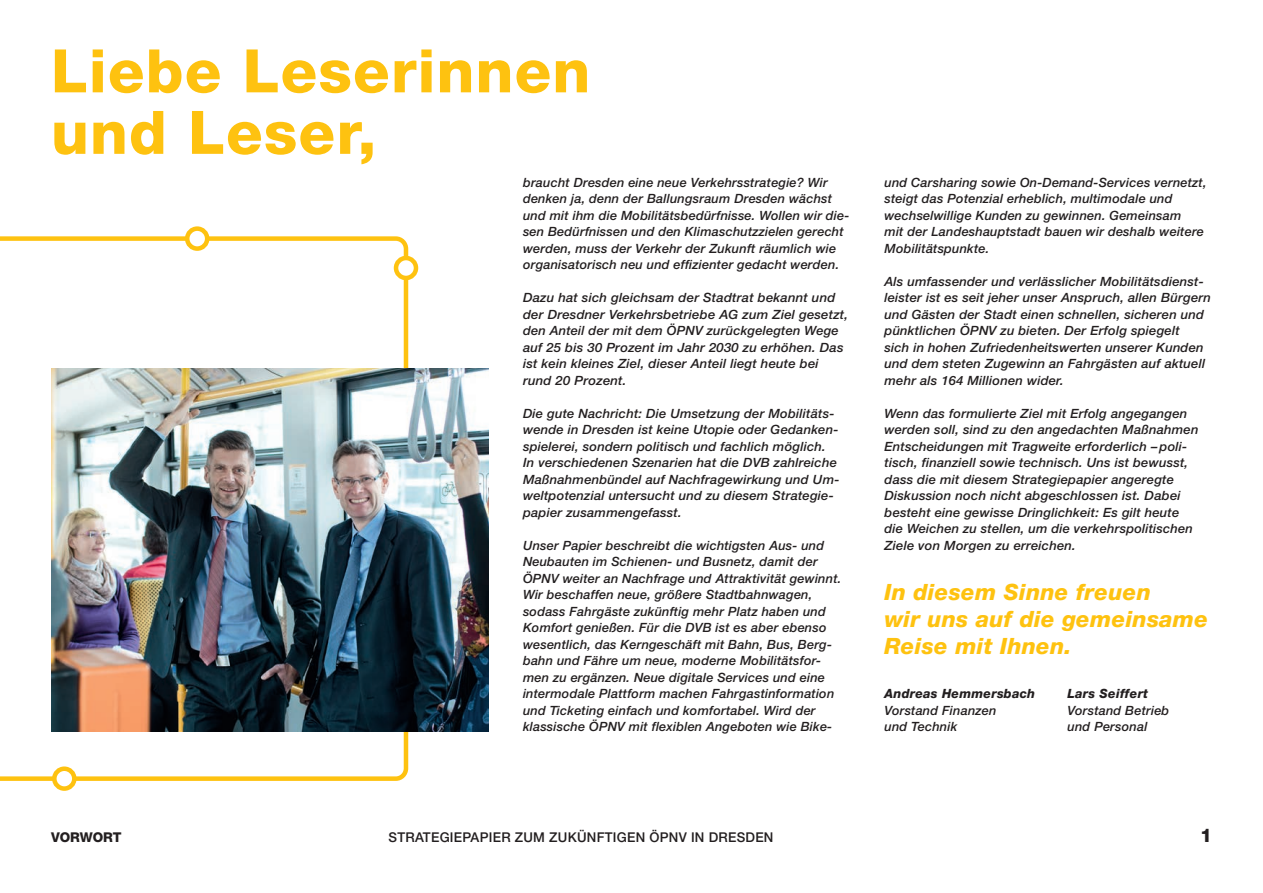
<style>
.page{position:relative;width:1263px;height:893px;background:#fff}
.page>*{position:absolute;margin:0;border:0;box-sizing:border-box;transform-origin:0 0}
.t1{font:800 60px/61.5px "Helvetica Neue";letter-spacing:.02em;color:#fec210}
.t2{font:italic 800 22.5px/27px "Helvetica Neue";letter-spacing:.01em;color:#fec210}
.t3{font:800 18.9px "Helvetica Neue";color:#231f20}
.t4{font:500 13.5px "Helvetica Neue";letter-spacing:.02em;color:#231f20}
.t5{font:800 13.5px "Helvetica Neue";color:#231f20}
.t6{font:italic 500 12.75px/16.5px "Helvetica Neue";letter-spacing:.015em;color:#231f20}
.t7{font:italic 800 12.75px "Helvetica Neue";letter-spacing:.02em;color:#231f20}
</style>
<div class="page">
<div style="left:0;top:776px;width:56px;height:5px;background:#fec210"></div>
<svg style="left:54px;top:769px;width:20px;height:20px"></svg>
<div style="left:52px;top:766px;width:25px;height:25px;border:4px solid #fec210;border-radius:50%"></div>
<div style="left:185px;top:226px;width:24px;height:25px;border:4px solid #fec210;border-radius:50%"></div>
<div style="left:394px;top:256px;width:24px;height:24px;border:4px solid #fec210;border-radius:50%"></div>
<div style="left:0;top:236px;width:188px;height:5px;background:#fec210"></div>
<svg style="left:202px;top:234px;width:208px;height:30px"></svg>
<svg style="left:69px;top:273px;width:341px;height:510px"></svg>
<img style="left:51px;top:368px;width:438px;height:363px">
<h1 class="t1" style="left:51px;top:40px;width:541px">Liebe Leserinnen und Leser,</h1>
<p class="t6" style="left:523px;top:174px;width:328px">braucht Dresden eine neue Verkehrsstrategie? Wir denken ja, denn der Ballungsraum Dresden wächst und mit ihm die Mobilitätsbedürfnisse. Wollen wir die&shy;sen Bedürfnissen und den Klimaschutzzielen gerecht werden, muss der Verkehr der Zukunft räumlich wie organisatorisch neu und effizienter gedacht werden.</p>
<p class="t6" style="left:523px;top:289px;width:327px">Dazu hat sich gleichsam der Stadtrat bekannt und der Dresdner Verkehrsbetriebe AG zum Ziel gesetzt, den Anteil der mit dem ÖPNV zurückgelegten Wege auf 25 bis 30 Prozent im Jahr 2030 zu erhöhen. Das ist kein kleines Ziel, dieser Anteil liegt heute bei rund 20 Prozent.</p>
<p class="t6" style="left:523px;top:405px;width:318px">Die gute Nachricht: Die Umsetzung der Mobilitäts&shy;wende in Dresden ist keine Utopie oder Gedanken&shy;spielerei, sondern politisch und fachlich möglich.<br>In verschiedenen Szenarien hat die DVB zahlreiche Maßnahmenbündel auf Nachfragewirkung und Um&shy;weltpotenzial untersucht und zu diesem Strategie&shy;papier zusammengefasst.</p>
<p class="t6" style="left:523px;top:537px;width:320px">Unser Papier beschreibt die wichtigsten Aus- und Neubauten im Schienen- und Busnetz, damit der ÖPNV weiter an Nachfrage und Attraktivität gewinnt.<br>Wir beschaffen neue, größere Stadtbahnwagen, sodass Fahrgäste zukünftig mehr Platz haben und Komfort genießen. Für die DVB ist es aber ebenso wesentlich, das Kerngeschäft mit Bahn, Bus, Berg&shy;bahn und Fähre um neue, moderne Mobilitätsfor&shy;men zu ergänzen. Neue digitale Services und eine intermodale Plattform machen Fahrgastinformation und Ticketing einfach und komfortabel. Wird der klassische ÖPNV mit flexiblen Angeboten wie Bike-</p>
<p class="t6" style="left:884px;top:174px;width:324px">und Carsharing sowie On-Demand-Services vernetzt, steigt das Potenzial erheblich, multimodale und wechselwillige Kunden zu gewinnen. Gemeinsam<br>mit der Landeshauptstadt bauen wir deshalb weitere Mobilitätspunkte.</p>
<p class="t6" style="left:884px;top:273px;width:328px">Als umfassender und verlässlicher Mobilitätsdienst&shy;leister ist es seit jeher unser Anspruch, allen Bürgern und Gästen der Stadt einen schnellen, sicheren und pünktlichen ÖPNV zu bieten. Der Erfolg spiegelt<br>sich in hohen Zufriedenheitswerten unserer Kunden und dem steten Zugewinn an Fahrgästen auf aktuell mehr als 164 Millionen wider.</p>
<p class="t6" style="left:884px;top:405px;width:315px">Wenn das formulierte Ziel mit Erfolg angegangen werden soll, sind zu den angedachten Maßnahmen Entscheidungen mit Tragweite erforderlich – poli&shy;tisch, finanziell sowie technisch. Uns ist bewusst, dass die mit diesem Strategiepapier angeregte Diskussion noch nicht abgeschlossen ist. Dabei besteht eine gewisse Dringlichkeit: Es gilt heute die Weichen zu stellen, um die verkehrspolitischen Ziele von Morgen zu erreichen.</p>
<h2 class="t2" style="left:884px;top:579px;width:325px">In diesem Sinne freuen<br>wir uns auf die gemeinsame<br>Reise mit Ihnen.</h2>
<p class="t7" style="left:884px;top:686px;width:152px">Andreas Hemmersbach</p>
<p class="t6" style="left:884px;top:702px;width:113px">Vorstand Finanzen und Technik</p>
<p class="t7" style="left:1067px;top:686px;width:82px">Lars Seiffert</p>
<p class="t6" style="left:1067px;top:702px;width:103px">Vorstand Betrieb und Personal</p>
<p class="t5" style="left:51px;top:829px;width:72px">VORWORT</p>
<p class="t4" style="left:389px;top:829px;width:386px">STRATEGIEPAPIER ZUM ZUKÜNFTIGEN ÖPNV IN DRESDEN</p>
<h3 class="t3" style="left:1200px;top:824px;width:13px">1</h3>
</div>
